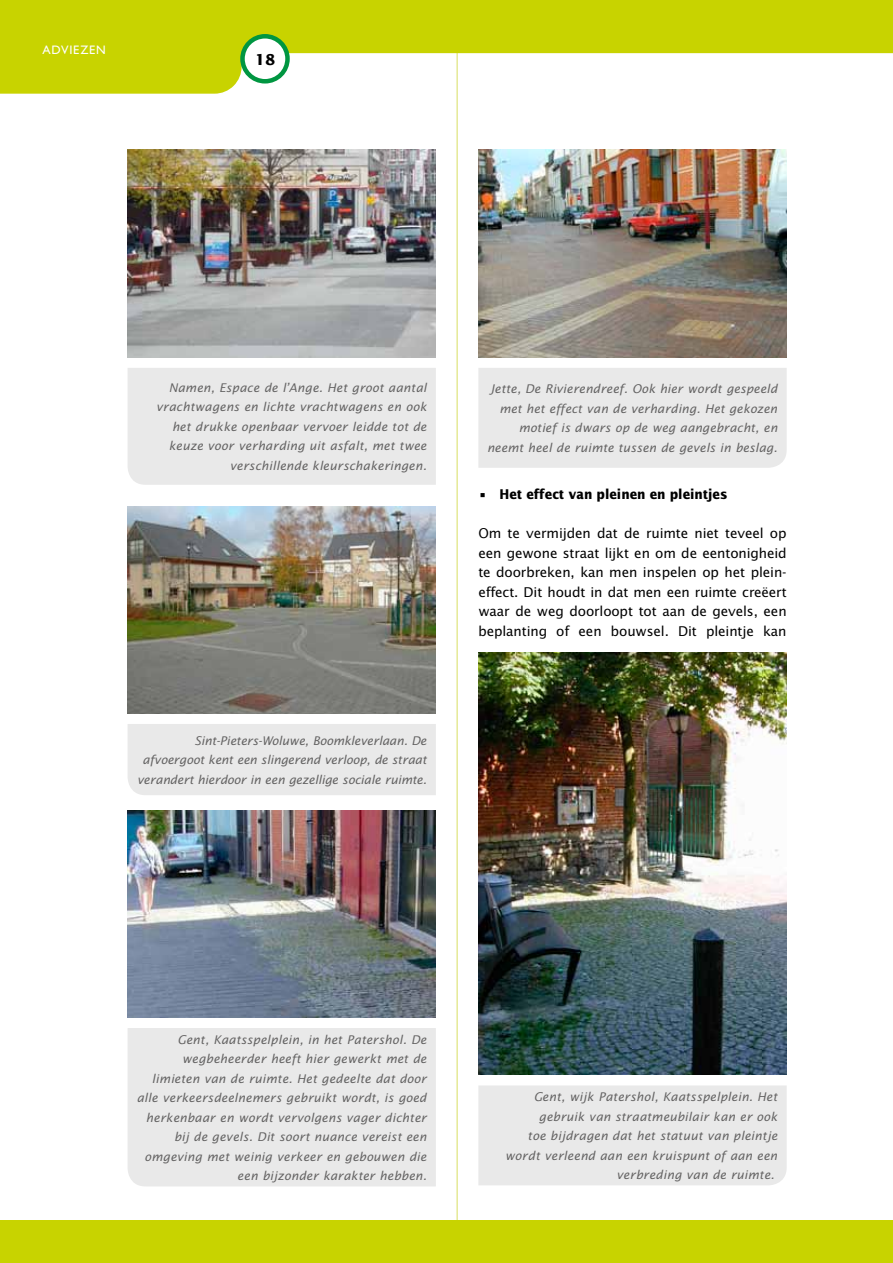
<style>
.page{position:relative;width:893px;height:1263px;background:#fff}
.page>*{position:absolute;margin:0;border:0;box-sizing:border-box;transform-origin:0 0}
.t1{font:700 15px "Lucida Sans Std";color:#000}
.t2{font:13.5px/19.5px "Lucida Sans Std";letter-spacing:-.01em;color:#000;text-align:justify}
.t3{font:700 13.5px "Lucida Sans Std";color:#000;scale:.9 1}
.t4{font:12.3px "Gill Sans Std";letter-spacing:.065em;color:#fff}
.t5{font:italic 12px/19.5px "Lucida Sans Std";letter-spacing:.015em;color:#646363;text-align:right}
.t6{font:italic 12px/19.5px "Lucida Sans Std";letter-spacing:-.01em;color:#646363;text-align:right}
.s1{font-weight:400}
</style>
<div class="page">
<hr style="left:457px;top:35px;width:1px;height:1205px;background:#dae069">
<div style="left:0;top:1220px;width:893px;height:43px;background:#c8d300"></div>
<svg style="left:0;top:0;width:893px;height:94px;fill:#c8d300"></svg>
<svg style="left:242px;top:36px;width:45px;height:45px"></svg>
<div style="left:240px;top:34px;width:50px;height:50px;border:4px solid #009641;border-radius:50%"></div>
<img style="left:128px;top:506px;width:308px;height:207px">
<div style="left:128px;top:724px;width:308px;height:71px;background:#e9e9e9"></div>
<img style="left:128px;top:810px;width:308px;height:207px">
<div style="left:128px;top:1028px;width:308px;height:158px;background:#e9e9e9"></div>
<img style="left:478px;top:150px;width:309px;height:207px">
<div style="left:478px;top:368px;width:309px;height:100px;background:#e9e9e9"></div>
<img style="left:478px;top:653px;width:309px;height:422px">
<div style="left:478px;top:1085px;width:309px;height:100px;background:#e9e9e9"></div>
<div style="left:128px;top:368px;width:308px;height:117px;background:#e9e9e9"></div>
<img style="left:128px;top:150px;width:308px;height:207px">
<p class="t4" style="left:43px;top:43px;width:65px">ADVIEZEN</p>
<p class="t1" style="left:255px;top:51px;width:22px">18</p>
<p class="t5" style="left:156px;top:378px;width:272px">Namen, Espace de l’Ange. Het groot aantal vrachtwagens en lichte vrachtwagens en ook het drukke openbaar vervoer leidde tot de keuze voor verharding uit asfalt, met twee verschillende kleurschakeringen.</p>
<p class="t6" style="left:137px;top:731px;width:291px">Sint-Pieters-Woluwe, Boomkleverlaan. De afvoergoot kent een slingerend verloop, de straat verandert hierdoor in een gezellige sociale ruimte.</p>
<p class="t5" style="left:487px;top:379px;width:292px">Jette, De Rivierendreef. Ook hier wordt gespeeld met het effect van de verharding. Het gekozen motief is dwars op de weg aangebracht, en neemt heel de ruimte tussen de gevels in beslag.</p>
<p class="t3" style="left:478px;top:487px;width:278px"><span class="s1">•</span> Het effect van pleinen en pleintjes</p>
<p class="t2" style="left:478px;top:524px;width:310px">Om te vermijden dat de ruimte niet teveel op een gewone straat lijkt en om de eentonigheid te doorbreken, kan men inspelen op het plein&shy;effect. Dit houdt in dat men een ruimte creëert waar de weg doorloopt tot aan de gevels, een beplanting of een bouwsel. Dit pleintje kan</p>
<p class="t5" style="left:137px;top:1030px;width:291px">Gent, Kaatsspelplein, in het Patershol. De wegbeheerder heeft hier gewerkt met de limieten van de ruimte. Het gedeelte dat door alle verkeersdeelnemers gebruikt wordt, is goed herkenbaar en wordt vervolgens vager dichter bij de gevels. Dit soort nuance vereist een omgeving met weinig verkeer en gebouwen die een bijzonder karakter hebben.</p>
<p class="t5" style="left:505px;top:1087px;width:274px">Gent, wijk Patershol, Kaatsspelplein. Het gebruik van straatmeubilair kan er ook<br>toe bijdragen dat het statuut van pleintje wordt verleend aan een kruispunt of aan een verbreding van de ruimte.</p>
</div>
